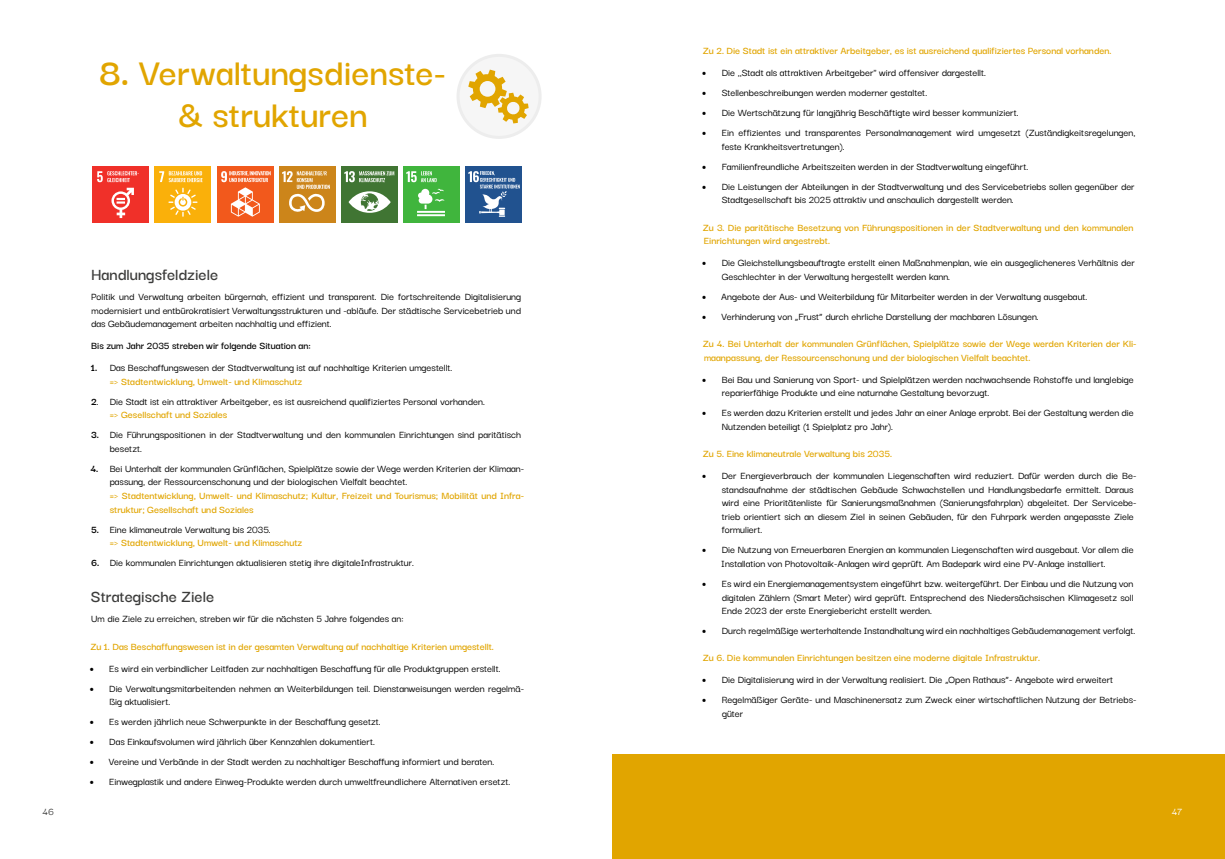
<style>
.page{position:relative;width:1225px;height:859px;background:#fff}
.page>*{position:absolute;margin:0;border:0;box-sizing:border-box;transform-origin:0 0}
.t1{font:600 40px/42px "Darker Grotesque";color:#e1a500;text-align:center}
.t2{font:600 18px "Darker Grotesque";color:#3c3c3b}
.t3{font:500 11px/13.6px "Darker Grotesque";color:#000}
.t4{font:600 11px/13.6px "Darker Grotesque";color:#e1a500}
.t5{font:600 11px "Darker Grotesque";color:#000}
.t6{font:500 11px "Darker Grotesque";color:#3c3c3b}
.t7{font:500 11px "Darker Grotesque";color:#fff}
.s1{font-weight:700}
.s2{font-weight:600;color:#e1a500}
.s3{font-weight:700;color:#000}
.s4{font-weight:500;color:#000}
.s5{font-family:"Minion Pro";font-weight:400;font-size:12px}
</style>
<div class="page">
<div style="left:403px;top:166px;width:57px;height:57px;background:#40b53d"></div>
<svg style="left:406px;top:171px;width:39px;height:45px"></svg>
<div style="left:341px;top:166px;width:56px;height:57px;background:#407533"></div>
<svg style="left:344px;top:171px;width:50px;height:42px"></svg>
<div style="left:217px;top:166px;width:56px;height:57px;background:#f2591c"></div>
<svg style="left:221px;top:171px;width:50px;height:46px"></svg>
<div style="left:155px;top:166px;width:56px;height:57px;background:#fab00a"></div>
<svg style="left:159px;top:171px;width:44px;height:46px"></svg>
<div style="left:465px;top:166px;width:57px;height:57px;background:#21528f"></div>
<svg style="left:468px;top:171px;width:52px;height:46px"></svg>
<div style="left:92px;top:166px;width:57px;height:57px;background:#f03029"></div>
<svg style="left:97px;top:171px;width:42px;height:47px"></svg>
<div style="left:279px;top:166px;width:56px;height:57px;background:#cc851a"></div>
<svg style="left:282px;top:171px;width:48px;height:41px"></svg>
<div style="left:458px;top:55px;width:82px;height:82px;background:#f6f6f6;border-radius:50%"></div>
<div style="left:456px;top:54px;width:85px;height:85px;border:3px solid #ededed;border-radius:50%"></div>
<svg style="left:468px;top:70px;width:60px;height:53px"></svg>
<div style="left:612px;top:754px;width:613px;height:105px;background:#e1a500"></div>
<h1 class="t1" style="left:99px;top:49px;width:349px"><span class="s1">8.</span> Verwaltungsdienste-&amp; strukturen</h1>
<p class="t6" style="left:43px;top:804px;width:13px">46</p>
<h2 class="t2" style="left:91px;top:261px;width:129px">Handlungsfeldziele</h2>
<p class="t3" style="left:91px;top:289px;width:431px;text-align:justify">Politik und Verwaltung arbeiten bürgernah, effizient und transparent. Die fortschreitende Digitalisierung modernisiert und entbürokratisiert Verwaltungsstrukturen und -abläufe. Der städtische Servicebetrieb und das Gebäudemanagement arbeiten nachhaltig und effizient.</p>
<p class="t5" style="left:91px;top:337px;width:221px">Bis zum Jahr 2035 streben wir folgende Situation an:</p>
<p class="t3" style="left:110px;top:360px;width:344px;text-indent:-19px"><span class="s1">1.</span> Das Beschaffungswesen der Stadtverwaltung ist auf nachhaltige Kriterien umgestellt. <span class="s2">=&gt; Stadtentwicklung, Umwelt- und Klimaschutz</span></p>
<p class="t3" style="left:110px;top:394px;width:377px;text-indent:-19px"><span class="s1">2</span>. Die Stadt ist ein attraktiver Arbeitgeber, es ist ausreichend qualifiziertes Personal vorhanden. <span class="s2">=&gt; Gesellschaft und Soziales</span></p>
<p class="t3" style="left:110px;top:427px;width:413px;text-indent:-19px"><span class="s1">3.</span> Die Führungspositionen in der Stadtverwaltung und den kommunalen Einrichtungen sind paritätisch besetzt.</p>
<p class="t3" style="left:110px;top:461px;width:416px;text-indent:-19px"><span class="s1">4.</span> Bei Unterhalt der kommunalen Grünflächen, Spielplätze sowie der Wege werden Kriterien der Klimaan&shy;passung, der Ressourcenschonung und der biologischen Vielfalt beachtet.</p>
<p class="t4" style="left:110px;top:488px;width:416px">=&gt; Stadtentwicklung, Umwelt- und Klimaschutz; Kultur, Freizeit und Tourismus; Mobilität und Infra&shy;struktur; Gesellschaft und Soziales</p>
<p class="t4" style="left:110px;top:522px;width:194px;text-indent:-19px"><span class="s3">5.</span> <span class="s4">Eine klimaneutrale Verwaltung bis 2035.<br></span>=&gt; Stadtentwicklung, Umwelt- und Klimaschutz</p>
<p class="t3" style="left:91px;top:555px;width:324px"><span class="s1">6.</span> Die kommunalen Einrichtungen aktualisieren stetig ihre digitaleInfrastruktur.</p>
<h2 class="t2" style="left:91px;top:583px;width:125px">Strategische Ziele</h2>
<p class="t3" style="left:91px;top:611px;width:314px">Um die Ziele zu erreichen, streben wir für die nächsten 5 Jahre folgendes an:</p>
<p class="t4" style="left:90px;top:638px;width:405px">Zu 1. Das Beschaffungswesen ist in der gesamten Verwaltung auf nachhaltige Kriterien umgestellt.</p>
<p class="t3" style="left:89px;top:660px;width:413px"><span class="s5">•</span> Es wird ein verbindlicher Leitfaden zur nachhaltigen Beschaffung für alle Produktgruppen erstellt.</p>
<p class="t3" style="left:109px;top:680px;width:416px;text-indent:-20px"><span class="s5">•</span> Die Verwaltungsmitarbeitenden nehmen an Weiterbildungen teil. Dienstanweisungen werden regelmä&shy;ßig aktualisiert.</p>
<p class="t3" style="left:89px;top:714px;width:293px"><span class="s5">•</span> Es werden jährlich neue Schwerpunkte in der Beschaffung gesetzt.</p>
<p class="t3" style="left:89px;top:734px;width:287px"><span class="s5">•</span> Das Einkaufsvolumen wird jährlich über Kennzahlen dokumentiert.</p>
<p class="t3" style="left:89px;top:754px;width:406px"><span class="s5">•</span> Vereine und Verbände in der Stadt werden zu nachhaltiger Beschaffung informiert und beraten.</p>
<p class="t3" style="left:89px;top:774px;width:422px"><span class="s5">•</span> Einwegplastik und andere Einweg-Produkte werden durch umweltfreundlichere Alternativen ersetzt.</p>
<p class="t4" style="left:703px;top:43px;width:410px">Zu 2. Die Stadt ist ein attraktiver Arbeitgeber, es ist ausreichend qualifiziertes Personal vorhanden.</p>
<p class="t3" style="left:702px;top:65px;width:286px"><span class="s5">•</span> Die ,,Stadt als attraktiven Arbeitgeber" wird offensiver dargestellt.</p>
<p class="t3" style="left:702px;top:85px;width:227px"><span class="s5">•</span> Stellenbeschreibungen werden moderner gestaltet.</p>
<p class="t3" style="left:702px;top:105px;width:318px"><span class="s5">•</span> Die Wertschätzung für langjährig Beschäftigte wird besser kommuniziert.</p>
<p class="t3" style="left:721px;top:125px;width:415px;text-indent:-20px"><span class="s5">•</span> Ein effizientes und transparentes Personalmanagement wird umgesetzt (Zuständigkeitsregelungen, feste Krankheitsvertretungen).</p>
<p class="t3" style="left:702px;top:159px;width:328px"><span class="s5">•</span> Familienfreundliche Arbeitszeiten werden in der Stadtverwaltung eingeführt.</p>
<p class="t3" style="left:721px;top:179px;width:414px;text-indent:-20px"><span class="s5">•</span> Die Leistungen der Abteilungen in der Stadtverwaltung und des Servicebetriebs sollen gegenüber der<br>Stadtgesellschaft bis 2025 attraktiv und anschaulich dargestellt werden.</p>
<p class="t4" style="left:703px;top:220px;width:432px">Zu 3. Die paritätische Besetzung von Führungspositionen in der Stadtverwaltung und den kommunalen<br>Einrichtungen wird angestrebt.</p>
<p class="t3" style="left:722px;top:255px;width:414px;text-indent:-20px"><span class="s5">•</span> Die Gleichstellungsbeauftragte erstellt einen Maßnahmenplan, wie ein ausgeglicheneres Verhältnis der<br>Geschlechter in der Verwaltung hergestellt werden kann.</p>
<p class="t3" style="left:702px;top:289px;width:387px"><span class="s5">•</span> Angebote der Aus- und Weiterbildung für Mitarbeiter werden in der Verwaltung ausgebaut.</p>
<p class="t3" style="left:702px;top:309px;width:338px"><span class="s5">•</span> Verhinderung von „Frust“ durch ehrliche Darstellung der machbaren Lösungen.</p>
<p class="t4" style="left:703px;top:336px;width:435px">Zu 4. Bei Unterhalt der kommunalen Grünflächen, Spielplätze sowie der Wege werden Kriterien der Kli&shy;maanpassung, der Ressourcenschonung und der biologischen Vielfalt beachtet.</p>
<p class="t3" style="left:722px;top:372px;width:413px;text-indent:-20px"><span class="s5">•</span> Bei Bau und Sanierung von Sport- und Spielplätzen werden nachwachsende Rohstoffe und langlebige reparierfähige Produkte und eine naturnahe Gestaltung bevorzugt.</p>
<p class="t3" style="left:722px;top:405px;width:413px;text-indent:-20px"><span class="s5">•</span> Es werden dazu Kriterien erstellt und jedes Jahr an einer Anlage erprobt. Bei der Gestaltung werden die<br>Nutzenden beteiligt (1 Spielplatz pro Jahr).</p>
<p class="t4" style="left:703px;top:446px;width:191px">Zu 5. Eine klimaneutrale Verwaltung bis 2035.</p>
<p class="t3" style="left:721px;top:468px;width:416px;text-indent:-20px"><span class="s5">•</span> Der Energieverbrauch der kommunalen Liegenschaften wird reduziert. Dafür werden durch die Be&shy;standsaufnahme der städtischen Gebäude Schwachstellen und Handlungsbedarfe ermittelt. Daraus wird eine Prioritätenliste für Sanierungsmaßnahmen (Sanierungsfahrplan) abgeleitet. Der Servicebe&shy;trieb orientiert sich an diesem Ziel in seinen Gebäuden, für den Fuhrpark werden angepasste Ziele formuliert.</p>
<p class="t3" style="left:721px;top:542px;width:414px;text-indent:-19px"><span class="s5">•</span> Die Nutzung von Erneuerbaren Energien an kommunalen Liegenschaften wird ausgebaut. Vor allem die<br>Installation von Photovoltaik-Anlagen wird geprüft. Am Badepark wird eine PV-Anlage installiert.</p>
<p class="t3" style="left:721px;top:576px;width:413px;text-align:justify;text-indent:-20px"><span class="s5">•</span> Es wird ein Energiemanagementsystem eingeführt bzw. weitergeführt. Der Einbau und die Nutzung von digitalen Zählern (Smart Meter) wird geprüft. Entsprechend des Niedersächsischen Klimagesetz soll Ende 2023 der erste Energiebericht erstellt werden.</p>
<p class="t3" style="left:702px;top:623px;width:435px"><span class="s5">•</span> Durch regelmäßige werterhaltende Instandhaltung wird ein nachhaltiges Gebäudemanagement verfolgt.</p>
<p class="t4" style="left:703px;top:650px;width:339px">Zu 6. Die kommunalen Einrichtungen besitzen eine moderne digitale Infrastruktur.</p>
<p class="t3" style="left:702px;top:672px;width:413px"><span class="s5">•</span> Die Digitalisierung wird in der Verwaltung realisiert. Die „Open Rathaus“- Angebote wird erweitert</p>
<p class="t3" style="left:722px;top:692px;width:416px;text-indent:-20px"><span class="s5">•</span> Regelmäßiger Geräte- und Maschinenersatz zum Zweck einer wirtschaftlichen Nutzung der Betriebs&shy;güter</p>
<p class="t7" style="left:1171px;top:804px;width:12px">47</p>
</div>
